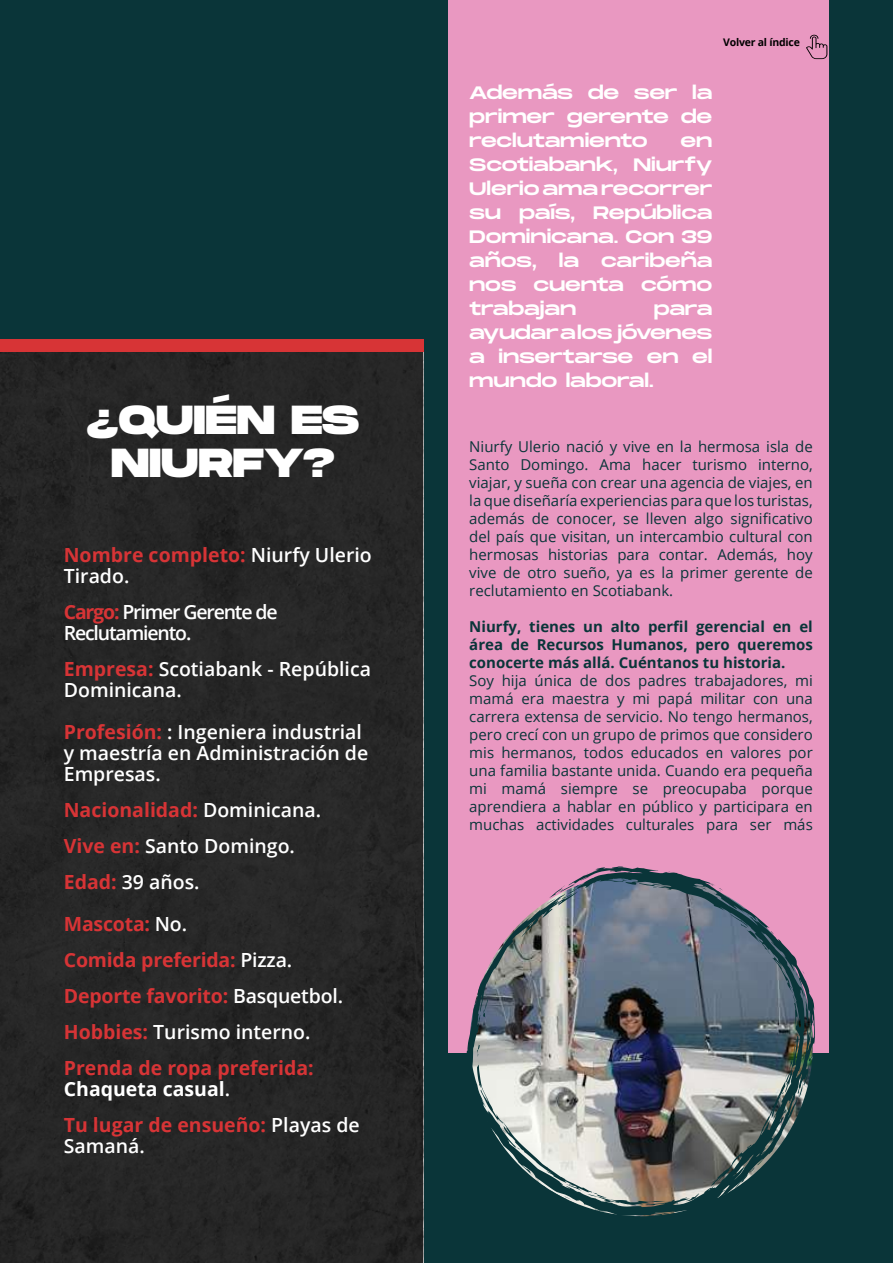
<style>
.page{position:relative;width:893px;height:1263px;background:#0a3539}
.page>*{position:absolute;margin:0;border:0;box-sizing:border-box;transform-origin:0 0}
.t1{font:800 40.5px/43.5px "Monument Extended";color:#fff;text-align:center}
.t2{font:600 19.5px/21px "Open Sans";color:#fff}
.t3{font:700 19.5px/36px "Open Sans";color:#d73436}
.t4{font:600 19.5px/21px "Open Sans";letter-spacing:-.06em;color:#fff}
.t5{font:18px/24px "Monument Extended";letter-spacing:-.01em;color:#fff;text-align:justify}
.t6{font:15px/18px "Open Sans";color:#0a3539;text-align:justify}
.t7{font:700 15px/18px "Open Sans";color:#0a3539;text-align:justify}
.t8{font:700 10.5px "Open Sans";letter-spacing:-.02em;color:#000}
.s1{font-weight:700;color:#d73436}
.s2{font-weight:600;color:#fff}
.s3{color:#fff}
</style>
<div class="page">
<div style="left:449px;top:0;width:380px;height:1052px;background:#e998c1"></div>
<div style="left:0;top:345px;width:423px;height:918px;background:#262626"></div>
<div style="left:0;top:339px;width:423px;height:13px;background:#d73436"></div>
<img style="left:466px;top:866px;width:349px;height:332px">
<svg style="left:767px;top:951px;width:7px;height:5px"></svg>
<svg style="left:718px;top:888px;width:5px;height:4px"></svg>
<svg style="left:729px;top:913px;width:21px;height:17px"></svg>
<svg style="left:767px;top:928px;width:9px;height:9px"></svg>
<svg style="left:803px;top:991px;width:6px;height:40px"></svg>
<svg style="left:795px;top:969px;width:9px;height:9px"></svg>
<svg style="left:746px;top:1145px;width:4px;height:4px"></svg>
<img style="left:781px;top:1048px;width:31px;height:65px">
<svg style="left:732px;top:1157px;width:8px;height:9px"></svg>
<svg style="left:712px;top:1180px;width:6px;height:3px"></svg>
<svg style="left:748px;top:1167px;width:7px;height:8px"></svg>
<img style="left:477px;top:1037px;width:222px;height:180px">
<svg style="left:479px;top:970px;width:21px;height:57px"></svg>
<svg style="left:521px;top:885px;width:58px;height:52px"></svg>
<svg style="left:806px;top:35px;width:21px;height:24px"></svg>
<h1 class="t1" style="left:87px;top:397px;width:274px">¿QUIÉN ES<br>NIURFY?</h1>
<h2 class="t2" style="left:64px;top:544px;width:310px"><span class="s1">Nombre completo:</span> Niurfy Ulerio<br>Tirado.</h2>
<h2 class="t4" style="left:64px;top:601px;width:215px"><span class="s1">Cargo:</span> Primer Gerente de<br>Reclutamiento.</h2>
<h2 class="t2" style="left:64px;top:658px;width:309px"><span class="s1">Empresa:</span> Scotiabank - República<br>Dominicana.</h2>
<h2 class="t2" style="left:64px;top:721px;width:306px"><span class="s1">Profesión:</span> : Ingeniera industrial y maestría en Administración de<br>Empresas.</h2>
<h2 class="t2" style="left:64px;top:792px;width:259px;line-height:36px"><span class="s1">Nacionalidad:</span> Dominicana.<br><span class="s1">Vive en:</span> Santo Domingo.<br><span class="s1">Edad:</span> 39 años.</h2>
<h2 class="t3" style="left:64px;top:906px;width:281px">Mascota: <span class="s2">No.<br></span>Comida preferida: <span class="s2">Pizza.<br></span>Deporte favorito: <span class="s2">Basquetbol.<br></span>Hobbies: <span class="s2">Turismo interno.<br></span>Prenda de ropa preferida:</h2>
<h2 class="t3" style="left:64px;top:1071px;width:297px"><span class="s3">Chaqueta casual</span><span class="s2">.<br></span>Tu lugar de ensueño: <span class="s2">Playas de</span></h2>
<h2 class="t2" style="left:64px;top:1135px;width:83px">Samaná.</h2>
<p class="t8" style="left:723px;top:35px;width:78px">Volver al índice</p>
<p class="t5" style="left:469px;top:81px;width:245px">Además de ser la primer gerente de reclutamiento</p>
<p class="t5" style="left:469px;top:129px;width:245px;text-indent:211px">en Scotiabank, Niurfy Ulerio ama recorrer su país, República Dominicana. Con 39 años, la caribeña nos cuenta cómo trabajan</p>
<p class="t5" style="left:469px;top:297px;width:245px;text-indent:184px">para ayudar a los jóvenes a insertarse en el mundo laboral.</p>
<p class="t6" style="left:469px;top:437px;width:345px">Niurfy Ulerio nació y vive en la hermosa isla de Santo Domingo. Ama hacer turismo interno, viajar, y sueña con crear una agencia de viajes, en la que diseñaría experiencias para que los turistas, además de conocer, se lleven algo significativo del país que visitan, un intercambio cultural con hermosas historias para contar. Además, hoy vive de otro sueño, ya es la primer gerente de reclutamiento en Scotiabank.</p>
<p class="t7" style="left:469px;top:617px;width:345px">Niurfy, tienes un alto perfil gerencial en el área de Recursos Humanos, pero queremos conocerte más allá. Cuéntanos tu historia.</p>
<p class="t6" style="left:469px;top:671px;width:345px">Soy hija única de dos padres trabajadores, mi mamá era maestra y mi papá militar con una carrera extensa de servicio. No tengo hermanos, pero crecí con un grupo de primos que considero mis hermanos, todos educados en valores por una familia bastante unida. Cuando era pequeña mi mamá siempre se preocupaba porque aprendiera a hablar en público y participara en muchas actividades culturales para ser más</p>
</div>
